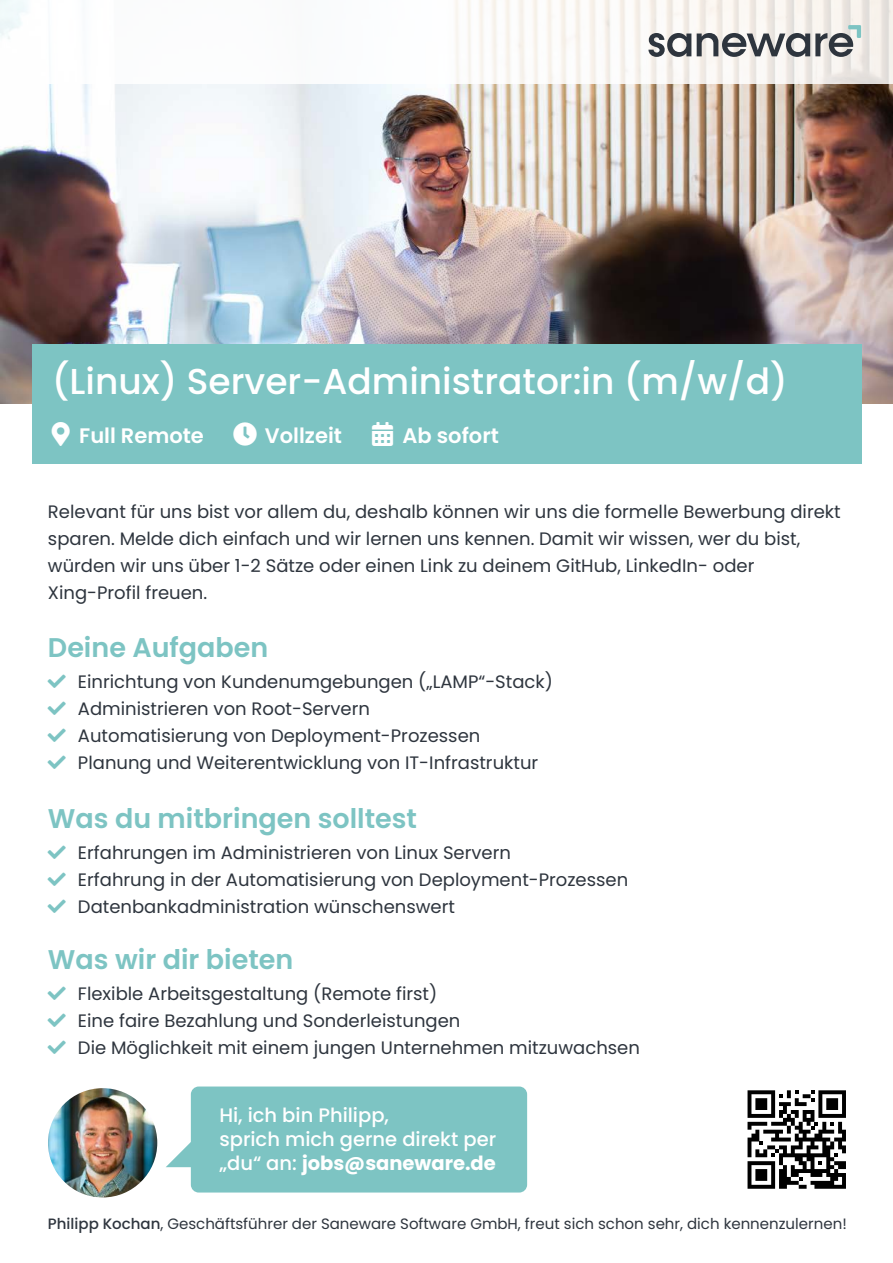
<style>
.page{position:relative;width:893px;height:1263px;background:#fff}
.page>*{position:absolute;margin:0;border:0;box-sizing:border-box;transform-origin:0 0}
.t1{font:500 36px "Poppins";color:#fff}
.t2{font:600 27px "Poppins";color:#7dc4c3}
.t3{font:600 21px "Poppins";color:#fff}
.t4{font:500 19.5px/24px "Poppins";color:#fff}
.t5{font:18px/27px "Poppins";color:#2e353e}
.t6{font:15px "Poppins";color:#2e353e}
.s1{font-weight:700}
.s2{font-weight:500}
</style>
<div class="page">
<img style="left:0;top:83px;width:893px;height:321px">
<svg style="left:0;top:0;width:893px;height:83px"></svg>
<svg style="left:648px;top:33px;width:43px;height:24px"></svg>
<svg style="left:697px;top:25px;width:164px;height:32px"></svg>
<div style="left:32px;top:344px;width:829px;height:120px;background:#7dc4c3"></div>
<img style="left:48px;top:1088px;width:109px;height:109px;border-radius:55px">
<div style="left:191px;top:1086px;width:336px;height:106px;background:#7dc4c3;border-radius:8px"></div>
<svg style="left:166px;top:1141px;width:25px;height:26px"></svg>
<svg style="left:747px;top:1090px;width:99px;height:99px"></svg>
<h1 class="t1" style="left:52px;top:361px;width:737px">(Linux) Server-Administrator:in (m/w/d)</h1>
<p class="t3" style="left:79px;top:423px;width:126px">Full Remote</p>
<p class="t3" style="left:265px;top:423px;width:79px">Vollzeit</p>
<p class="t3" style="left:403px;top:423px;width:98px">Ab sofort</p>
<p class="t5" style="left:48px;top:498px;width:794px">Relevant für uns bist vor allem du, deshalb können wir uns die formelle Bewerbung direkt sparen. Melde dich einfach und wir lernen uns kennen. Damit wir wissen, wer du bist, würden wir uns über 1-2 Sätze oder einen Link zu deinem GitHub, LinkedIn- oder Xing-Profil freuen.</p>
<h2 class="t2" style="left:48px;top:632px;width:222px">Deine Aufgaben</h2>
<p class="t5" style="left:78px;top:668px;width:476px">Einrichtung von Kundenumgebungen („LAMP“-Stack)<br>Administrieren von Root-Servern<br>Automatisierung von Deployment-Prozessen Planung und Weiterentwicklung von IT-Infrastruktur</p>
<h2 class="t2" style="left:48px;top:802px;width:371px">Was du mitbringen solltest</h2>
<p class="t5" style="left:78px;top:839px;width:552px">Erfahrungen im Administrieren von Linux Servern<br>Erfahrung in der Automatisierung von Deployment-Prozessen<br>Datenbankadministration wünschenswert</p>
<h2 class="t2" style="left:48px;top:944px;width:247px">Was wir dir bieten</h2>
<p class="t5" style="left:78px;top:980px;width:563px">Flexible Arbeitsgestaltung (Remote first)<br>Eine faire Bezahlung und Sonderleistungen<br>Die Möglichkeit mit einem jungen Unternehmen mitzuwachsen</p>
<p class="t4" style="left:219px;top:1103px;width:278px">Hi, ich bin Philipp,<br>sprich mich gerne direkt per „du“ an: <span class="s1">jobs@saneware.de</span></p>
<p class="t6" style="left:48px;top:1215px;width:800px"><span class="s2">Philipp Kochan</span>, Geschäftsführer der Saneware Software GmbH, freut sich schon sehr, dich kennenzulernen!</p>
</div>
